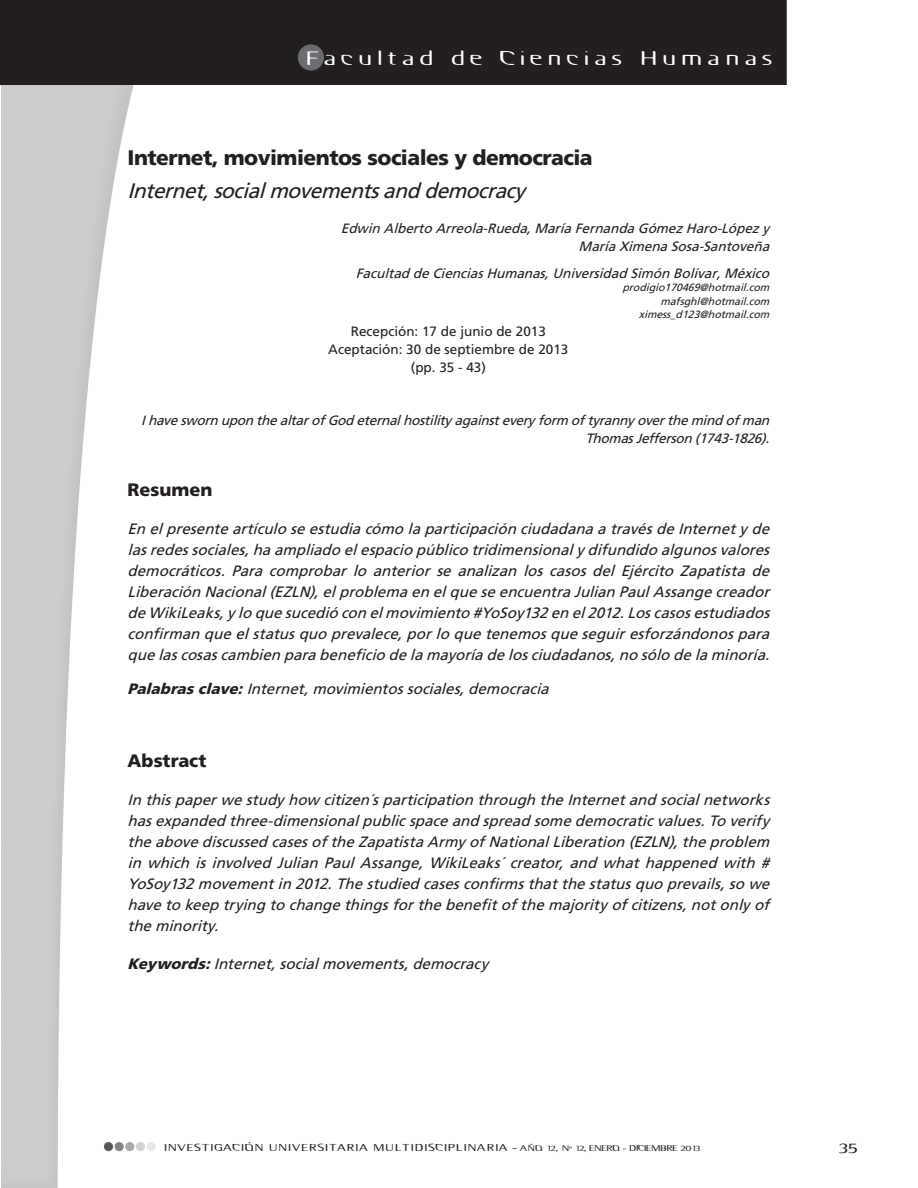
<style>
.page{position:relative;width:918px;height:1188px;background:#fff}
.page>*{position:absolute;margin:0;border:0;box-sizing:border-box;transform-origin:0 0}
.Texto_independiente{font:900 21px "Frutiger";letter-spacing:-.025em;color:#231f20}
.t1{font:italic 21px "Frutiger";color:#231f20}
.t2{font:18px "Odyssey Extended";letter-spacing:.32em;color:#fff}
.t3{font:900 18px "Frutiger";color:#231f20}
.t4{font:italic 15px/21px "Frutiger";letter-spacing:-.01em;color:#231f20;text-align:justify}
.t5{font:italic 13.5px "Frutiger";color:#231f20}
.t6{font:13.5px "Frutiger";color:#231f20}
.t7{font:13.5px "Odyssey Extended";color:#231f20}
.t8{font:italic 10.5px "Frutiger";color:#231f20}
.t9{font:9px "Odyssey Extended";letter-spacing:.15em;color:#231f20}
.s1{font-weight:900}
.s2{font-size:7.5px}
</style>
<div class="page">
<img style="left:1px;top:84px;width:171px;height:1104px">
<div style="left:0;top:0;width:786px;height:84px;background:#231f20"></div>
<div style="left:298px;top:45px;width:25px;height:25px;background:#6c6d70;border-radius:50%"></div>
<div style="left:298px;top:45px;width:26px;height:25px;border:1px solid #6c6d70;border-radius:50%"></div>
<div style="left:104px;top:1143px;width:9px;height:8px;background:#57585a;border-radius:50%"></div>
<div style="left:104px;top:1142px;width:9px;height:9px;border:1px solid #57585a;border-radius:50%"></div>
<div style="left:115px;top:1143px;width:8px;height:8px;background:#808285;border-radius:50%"></div>
<div style="left:115px;top:1142px;width:8px;height:9px;border:1px solid #808285;border-radius:50%"></div>
<div style="left:126px;top:1143px;width:8px;height:8px;background:#a8a9ad;border-radius:50%"></div>
<div style="left:126px;top:1142px;width:8px;height:9px;border:1px solid #a8a9ad;border-radius:50%"></div>
<div style="left:136px;top:1143px;width:8px;height:8px;background:#d1d2d4;border-radius:50%"></div>
<div style="left:136px;top:1142px;width:9px;height:9px;border:1px solid #d1d2d4;border-radius:50%"></div>
<div style="left:147px;top:1143px;width:8px;height:8px;background:#e6e7e9;border-radius:50%"></div>
<div style="left:147px;top:1142px;width:8px;height:9px;border:1px solid #e6e7e9;border-radius:50%"></div>
<p class="t2" style="left:305px;top:47px;width:468px">Facultad de Ciencias Humanas</p>
<p class="Texto_independiente" style="left:128px;top:145px;width:467px">Internet, movimientos sociales y democracia</p>
<p class="t1" style="left:128px;top:178px;width:399px">Internet,socialmovementsanddemocracy</p>
<p class="t5" style="left:341px;top:220px;width:430px">Edwin Alberto Arreola-Rueda,MaríaFernandaGómezHaro-Lópezy</p>
<p class="t5" style="left:579px;top:238px;width:196px">MaríaXimenaSosa-Santoveña</p>
<p class="t5" style="left:356px;top:265px;width:419px">Facultad deCienciasHumanas,Universidad Simón Bolívar,México</p>
<p class="t8" style="left:622px;top:282px;width:151px">prodigio170469@hotmail.com</p>
<p class="t8" style="left:660px;top:295px;width:114px">mafsghl@hotmail.com</p>
<p class="t8" style="left:639px;top:309px;width:135px">ximess_d123@hotmail.com</p>
<p class="t6" style="left:351px;top:324px;width:197px">Recepción: 17 de junio de 2013</p>
<p class="t6" style="left:328px;top:342px;width:242px">Aceptación: 30 de septiembre de 2013</p>
<p class="t6" style="left:411px;top:360px;width:76px">(pp. 35 - 43)</p>
<p class="t5" style="left:141px;top:413px;width:634px">IhaveswornuponthealtarofGodeternalhostility againstevery form oftyranny overthemindofman</p>
<p class="t5" style="left:585px;top:431px;width:189px">ThomasJefferson(1743-1826).</p>
<p class="t3" style="left:128px;top:479px;width:86px">Resumen</p>
<p class="t4" style="left:128px;top:519px;width:648px">En elpresenteartículo seestudiacómo laparticipación ciudadanaatravésdeInternety de lasredessociales,haampliado elespacio público tridimensionaly difundido algunosvalores democráticos. Para comprobar lo anterior se analizan los casos del Ejército Zapatista de Liberación Nacional(EZLN),elproblemaen elqueseencuentraJulian PaulAssangecreador deWikiLeaks,y lo quesucedió con elmovimiento #YoSoy132en el2012.Loscasosestudiados confirman queelstatusquo prevalece,porlo quetenemosqueseguiresforzándonospara quelascosascambien parabeneficio delamayoríadelosciudadanos,no sólo delaminoría.</p>
<p class="t4" style="left:128px;top:678px;width:427px"><span class="s1">Palabrasclave:</span>Internet,movimientossociales,democracia</p>
<p class="t3" style="left:128px;top:750px;width:81px">Abstract</p>
<p class="t4" style="left:128px;top:789px;width:648px;text-align:left">In thispaperwestudy how citizen´sparticipation through theInternetand socialnetworks hasexpanded three-dimensionalpublicspaceand spread somedemocraticvalues.To verify theabovediscussed casesoftheZapatistaArmy ofNationalLiberation (EZLN),theproblem in which is involved Julian Paul Assange, WikiLeaks´ creator, and what happened with # YoSoy132movementin 2012.Thestudied casesconfirmsthatthestatusquo prevails,so we haveto keep try ing to changethingsforthebenefitofthemajority ofcitizens,notonly of theminority.</p>
<p class="t4" style="left:128px;top:953px;width:362px"><span class="s1">Keywords:</span>Internet,socialmovements,democracy</p>
<p class="t9" style="left:164px;top:1142px;width:538px">INVESTIGACIÓN UNIVERSITARIA MULTIDISCIPLINARIA - <span class="s2">AÑO 12, Nº 12, ENERO - DICIEMBRE 2013</span></p>
<p class="t7" style="left:838px;top:1140px;width:20px">35</p>
</div>
